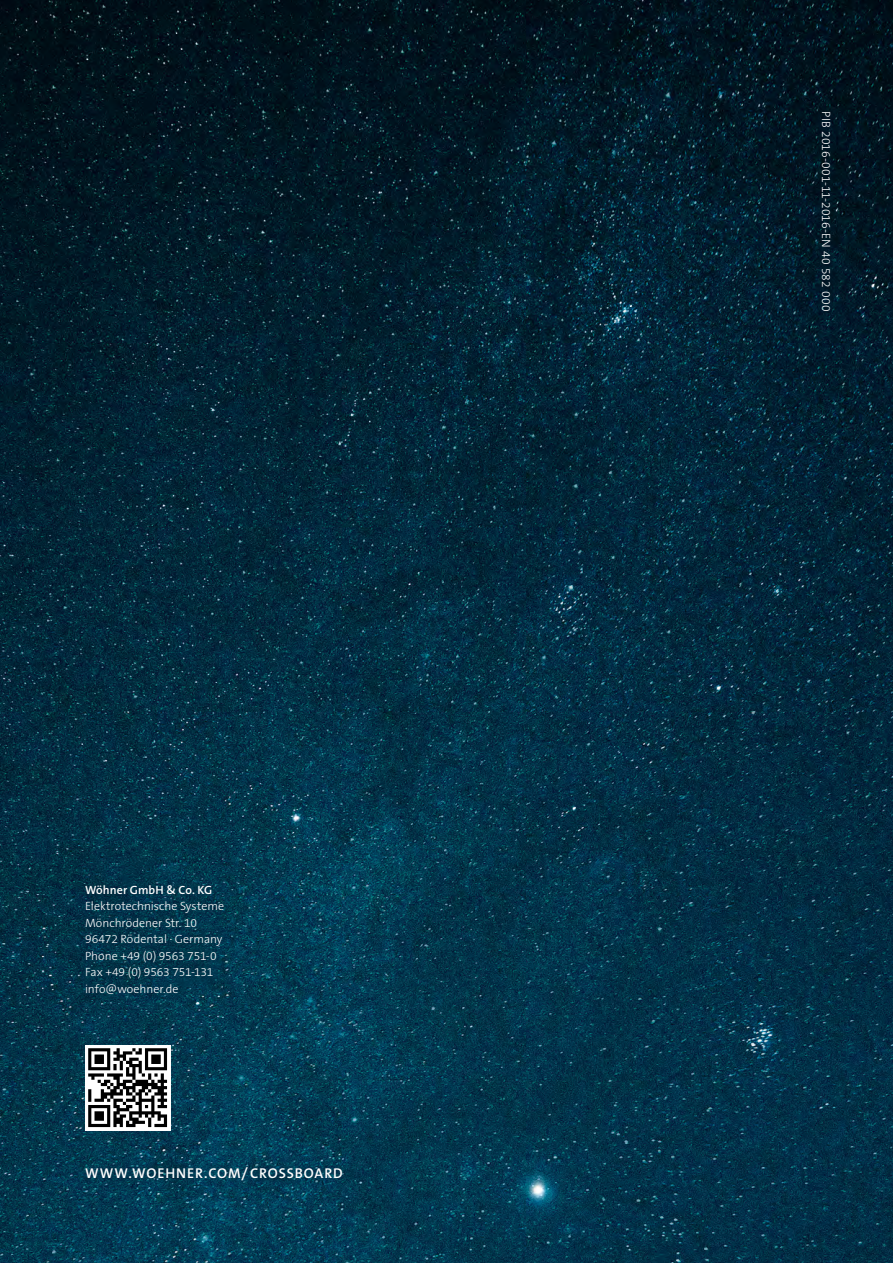
<style>
.page{position:relative;width:893px;height:1263px;background:#fff}
.page>*{position:absolute;margin:0;border:0;box-sizing:border-box;transform-origin:0 0}
.t1{font:600 14.25px "The Sans B Plus W6";letter-spacing:.06em;color:#fff}
.t2{font:300 12px/16.5px "The Sans B Plus W3";color:#fff}
.t3{font:600 12px "The Sans B Plus W6";letter-spacing:.005em;color:#fff}
</style>
<div class="page">
<img style="left:0;top:0;width:893px;height:1263px">
<div style="left:810px;top:101px;width:31px;height:220px;background:#002439;opacity:.8"></div>
<div style="left:75px;top:1157px;width:278px;height:33px;background:#002439;opacity:.8"></div>
<div style="left:75px;top:874px;width:160px;height:131px;background:#002439;opacity:.8"></div>
<div style="left:85px;top:1045px;width:85px;height:85px;background:#fff"></div>
<svg style="left:88px;top:1048px;width:79px;height:79px"></svg>
<p class="t3" style="left:85px;top:882px;width:129px">Wöhner GmbH &amp; Co. KG</p>
<p class="t2" style="left:85px;top:898px;width:141px">Elektrotechnische Systeme<br>Mönchrödener Str. 10<br>96472 Rödental · Germany<br>Phone +49 (0) 9563 751-0<br>Fax +49 (0) 9563 751-131 info@woehner.de</p>
<p class="t1" style="left:85px;top:1164px;width:259px">WWW.WOEHNER.COM/CROSSBOARD</p>
<p class="t2" style="left:834px;top:111px;width:202px;rotate:90deg">PIB 2016-001-11-2016-EN 40 582 000</p>
</div>
